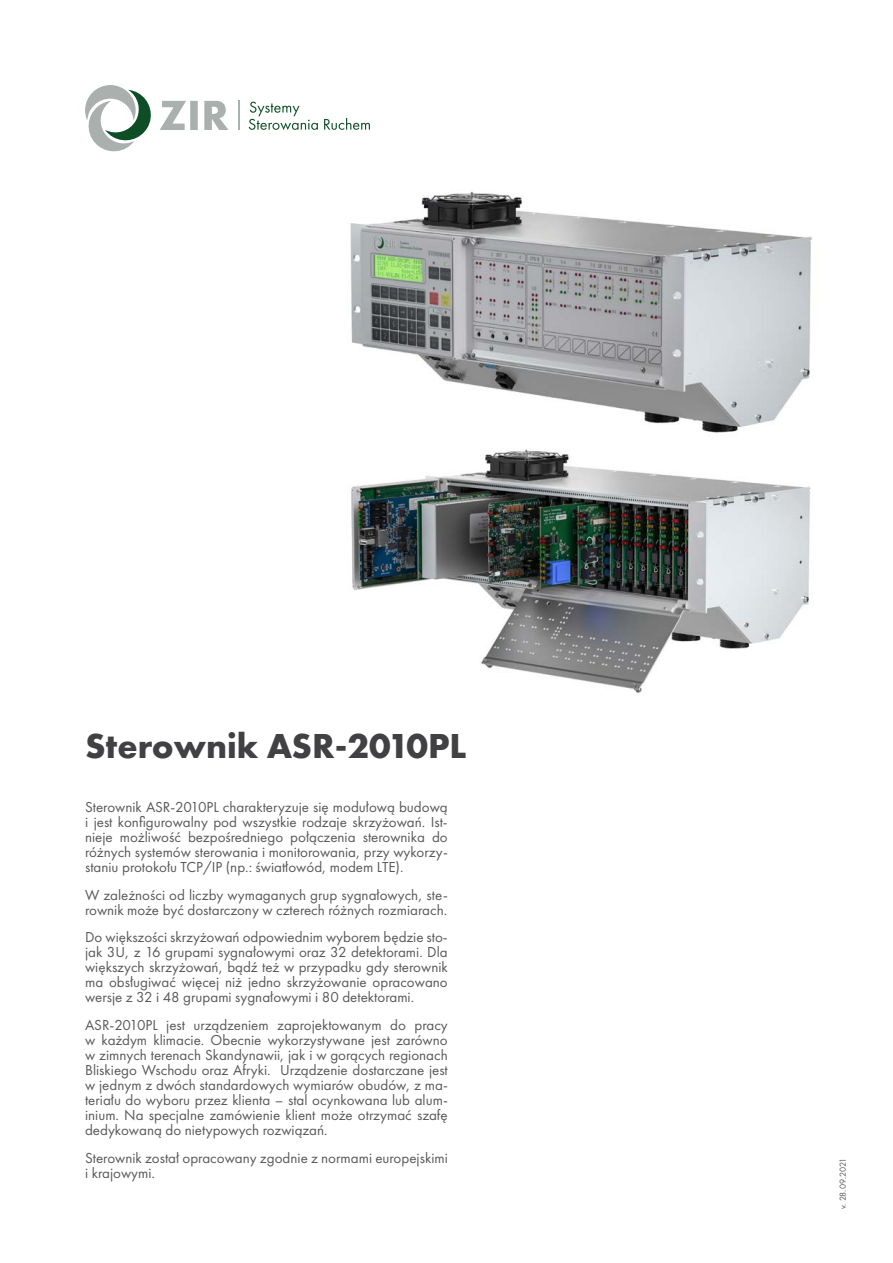
<style>
.page{position:relative;width:893px;height:1263px;background:#fff}
.page>*{position:absolute;margin:0;border:0;box-sizing:border-box;transform-origin:0 0}
.t1{font:700 36px "Futura PT";color:#414042}
.t2{font:15px/15px "Futura PT";color:#58595b;text-align:justify}
.t3{font:9px "Futura PT";letter-spacing:-.025em;color:#58595b}
</style>
<div class="page">
<img style="left:350px;top:191px;width:462px;height:502px">
<svg style="left:85px;top:85px;width:66px;height:66px"></svg>
<svg style="left:160px;top:101px;width:69px;height:29px"></svg>
<svg style="left:249px;top:102px;width:121px;height:28px"></svg>
<svg style="left:239px;top:101px;width:1px;height:29px"></svg>
<h1 class="t1" style="left:85px;top:722px;width:383px">Sterownik ASR-2010PL</h1>
<p class="t2" style="left:85px;top:799px;width:364px">Sterownik ASR-2010PL charakteryzuje się modułową budową i jest konfigurowalny pod wszystkie rodzaje skrzyżowań. Ist&shy;nieje możliwość bezpośredniego połączenia sterownika do różnych systemów sterowania i monitorowania, przy wykorzy&shy;staniu protokołu TCP/IP (np.: światłowód, modem LTE).</p>
<p class="t2" style="left:85px;top:887px;width:364px">W zależności od liczby wymaganych grup sygnałowych, ste&shy;rownik może być dostarczony w czterech różnych rozmiarach.</p>
<p class="t2" style="left:85px;top:930px;width:364px">Do większości skrzyżowań odpowiednim wyborem będzie sto&shy;jak 3U, z 16 grupami sygnałowymi oraz 32 detektorami. Dla większych skrzyżowań, bądź też w przypadku gdy sterownik ma obsługiwać więcej niż jedno skrzyżowanie opracowano wersje z 32 i 48 grupami sygnałowymi i 80 detektorami.</p>
<p class="t2" style="left:85px;top:1017px;width:364px">ASR-2010PL jest urządzeniem zaprojektowanym do pracy w każdym klimacie. Obecnie wykorzystywane jest zarówno w zimnych terenach Skandynawii, jak i w gorących regionach Bliskiego Wschodu oraz Afryki. Urządzenie dostarczane jest w jednym z dwóch standardowych wymiarów obudów, z ma&shy;teriału do wyboru przez klienta – stal ocynkowana lub alum&shy;inium. Na specjalne zamówienie klient może otrzymać szafę dedykowaną do nietypowych rozwiązań.</p>
<p class="t2" style="left:85px;top:1150px;width:364px">Sterownik został opracowany zgodnie z normami europejskimi i krajowymi.</p>
<p class="t3" style="left:837px;top:1209px;width:52px;rotate:-90deg">v. 28.09.2021</p>
</div>
